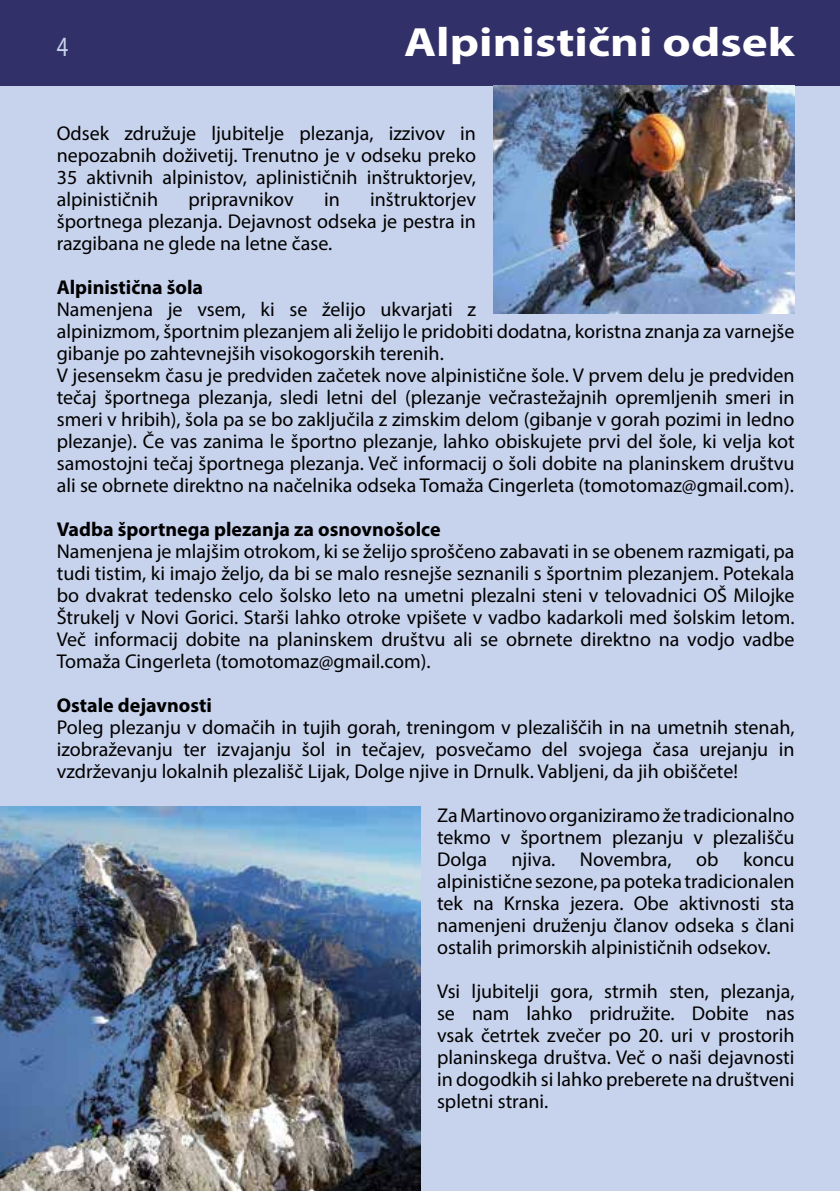
<style>
.page{position:relative;width:840px;height:1191px;background:#fff}
.page>*{position:absolute;margin:0;border:0;box-sizing:border-box;transform-origin:0 0}
.t1{font:700 41px "Myriad Pro";color:#fff;scale:1.2 1}
.t2{font:28px "Myriad Pro";color:#c7d2ec;scale:.8 1}
.t3{font:20px/22px "Myriad Pro";color:#000;text-align:justify}
.t4{font:700 20px "Myriad Pro";color:#000}
</style>
<div class="page">
<div style="left:0;top:0;width:839px;height:1191px;background:#c7d2ec"></div>
<div style="left:0;top:0;width:839px;height:85px;background:#313068"></div>
<img style="left:0;top:806px;width:420px;height:385px">
<img style="left:493px;top:85px;width:301px;height:228px">
<h2 class="t2" style="left:57px;top:29px;width:16px">4</h2>
<h1 class="t1" style="left:404px;top:16px;width:326px">Alpinistični odsek</h1>
<p class="t3" style="left:57px;top:122px;width:420px">Odsek združuje ljubitelje plezanja, izzivov in nepozabnih doživetij. Trenutno je v odseku preko 35 aktivnih alpinistov, aplinističnih inštruktorjev, alpinističnih</p>
<p class="t3" style="left:57px;top:188px;width:420px;text-indent:313px">inštruktorjev športnega plezanja. Dejavnost odseka je pestra in razgibana ne glede na letne čase.</p>
<p class="t4" style="left:57px;top:274px;width:148px">Alpinistična šola</p>
<p class="t3" style="left:57px;top:298px;width:739px;text-align:left">Namenjena je vsem, ki se želijo ukvarjati z<br>alpinizmom, športnim plezanjem ali želijo le pridobiti dodatna, koristna znanja za varnejše gibanje po zahtevnejših visokogorskih terenih.<br>V jesensekm času je predviden začetek nove alpinistične šole. V prvem delu je predviden tečaj športnega plezanja, sledi letni del (plezanje večrastežajnih opremljenih smeri in smeri v hribih), šola pa se bo zaključila z zimskim delom (gibanje v gorah pozimi in ledno plezanje). Če vas zanima le športno plezanje, lahko obiskujete prvi del šole, ki velja kot samostojni tečaj športnega plezanja. Več informacij o šoli dobite na planinskem društvu ali se obrnete direktno na načelnika odseka Tomaža Cingerleta (tomotomaz@gmail.com).</p>
<p class="t4" style="left:57px;top:516px;width:385px">Vadba športnega plezanja za osnovnošolce</p>
<p class="t3" style="left:57px;top:540px;width:739px">Namenjena je mlajšim otrokom, ki se želijo sproščeno zabavati in se obenem razmigati, pa tudi tistim, ki imajo željo, da bi se malo resnejše seznanili s športnim plezanjem. Potekala bo dvakrat tedensko celo šolsko leto na umetni plezalni steni v telovadnici OŠ Milojke Štrukelj v Novi Gorici. Starši lahko otroke vpišete v vadbo kadarkoli med šolskim letom.<br>Več informacij dobite na planinskem društvu ali se obrnete direktno na vodjo vadbe Tomaža Cingerleta (tomotomaz@gmail.com).</p>
<p class="t4" style="left:57px;top:692px;width:156px">Ostale dejavnosti</p>
<p class="t3" style="left:57px;top:716px;width:739px">Poleg plezanju v domačih in tujih gorah, treningom v plezališčih in na umetnih stenah, izobraževanju ter izvajanju šol in tečajev, posvečamo del svojega časa urejanju in vzdrževanju lokalnih plezališč Lijak, Dolge njive in Drnulk. Vabljeni, da jih obiščete!</p>
<p class="t3" style="left:437px;top:804px;width:359px">Za Martinovo organiziramo že tradicionalno tekmo v športnem plezanju v plezališču Dolga njiva. Novembra, ob koncu alpinistične sezone, pa poteka tradicionalen tek na Krnska jezera. Obe aktivnosti sta namenjeni druženju članov odseka s člani ostalih primorskih alpinističnih odsekov.</p>
<p class="t3" style="left:437px;top:980px;width:359px">Vsi ljubitelji gora, strmih sten, plezanja, se nam lahko pridružite. Dobite nas vsak četrtek zvečer po 20. uri v prostorih planinskega društva. Več o naši dejavnosti in dogodkih si lahko preberete na društveni spletni strani.</p>
<p class="t3" style="left:188px;top:188px;width:107px">pripravnikov</p>
<p class="t3" style="left:324px;top:188px;width:17px">in</p>
</div>
